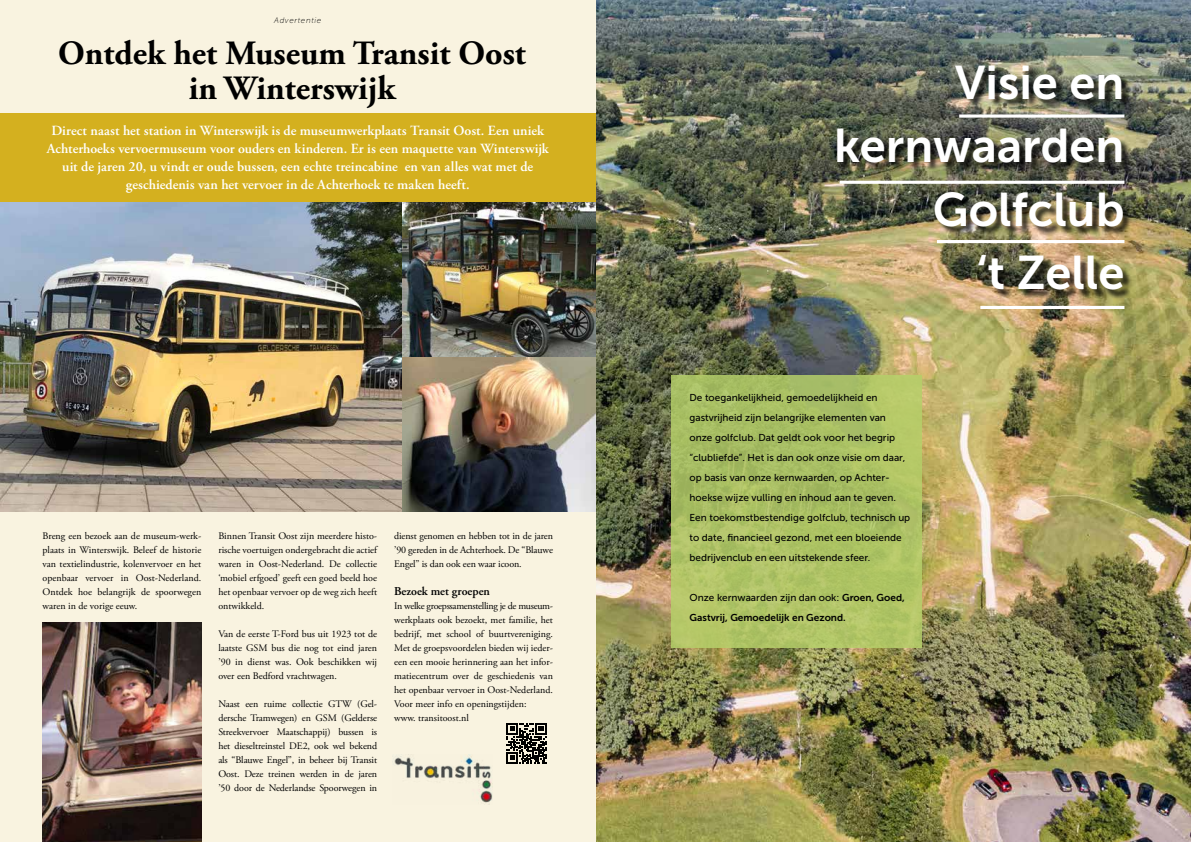
<style>
.page{position:relative;width:1191px;height:842px;background:#fff}
.page>*{position:absolute;margin:0;border:0;box-sizing:border-box;transform-origin:0 0}
.t1{font:47.1px/63.6px "Museo Sans 700";color:#fff;text-align:right}
.t2{font:700 34px/35px "Adobe Garamond Pro";color:#000;text-align:center}
.t3{font:600 14px/18px "Adobe Garamond Pro";color:#fff;text-align:center}
.t4{font:600 12px "Adobe Garamond Pro";color:#000}
.t5{font:10px/14px "Adobe Garamond Pro";color:#000;text-align:justify}
.t6{font:10px/20px "Museo Sans 500";color:#000}
.t7{font:10px "Museo Sans 700";color:#000}
.t8{font:italic 8px "Museo Sans 100";letter-spacing:.08em;color:#000}
.s1{font-family:"Museo Sans 700"}
</style>
<div class="page">
<img style="left:595px;top:0;width:596px;height:842px">
<div style="left:0;top:0;width:595px;height:842px;background:#f9f3e0"></div>
<div style="left:0;top:113px;width:595px;height:90px;background:#d4b01f"></div>
<img style="left:0;top:203px;width:595px;height:308px">
<img style="left:394px;top:754px;width:99px;height:49px">
<img style="left:43px;top:622px;width:158px;height:220px">
<svg style="left:506px;top:723px;width:40px;height:40px"></svg>
<div style="left:838px;top:67px;width:294px;height:233px;background:#000;opacity:.75"></div>
<svg style="left:959px;top:114px;width:165px;height:4px"></svg>
<hr style="left:839px;top:181px;width:285px;height:3px;background:#fff">
<hr style="left:937px;top:240px;width:187px;height:3px;background:#fff">
<hr style="left:980px;top:306px;width:144px;height:3px;background:#fff">
<svg style="left:671px;top:375px;width:251px;height:272px;background:#acc164"></svg>
<p class="t8" style="left:274px;top:16px;width:49px">Advertentie</p>
<h2 class="t2" style="left:58px;top:37px;width:469px">Ontdek het Museum Transit Oost in Winterswijk</h2>
<p class="t3" style="left:47px;top:122px;width:503px">Direct naast het station in Winterswijk is de museumwerkplaats Transit Oost. Een uniek Achterhoeks vervoermuseum voor ouders en kinderen. Er is een maquette van Winterswijk uit de jaren 20, u vindt er oude bussen, een echte treincabine en van alles wat met de geschiedenis van het vervoer in de Achterhoek te maken heeft.</p>
<p class="t5" style="left:43px;top:529px;width:160px">Breng een bezoek aan de museum-werk&shy;plaats in Winterswijk. Beleef de historie van textielindustrie, kolenvervoer en het openbaar vervoer in Oost-Nederland.<br>Ontdek hoe belangrijk de spoorwegen waren in de vorige eeuw.</p>
<p class="t5" style="left:218px;top:529px;width:160px">Binnen Transit Oost zijn meerdere histo&shy;rische voertuigen ondergebracht die actief waren in Oost-Nederland. De collectie ‘mobiel erfgoed’ geeft een goed beeld hoe het openbaar vervoer op de weg zich heeft ontwikkeld.</p>
<p class="t5" style="left:218px;top:627px;width:160px">Van de eerste T-Ford bus uit 1923 tot de laatste GSM bus die nog tot eind jaren ’90 in dienst was. Ook beschikken wij over een Bedford vrachtwagen.</p>
<p class="t5" style="left:218px;top:697px;width:160px">Naast een ruime collectie GTW (Gel&shy;dersche Tramwegen) en GSM (Gelderse Streekvervoer Maatschappij) bussen is het dieseltreinstel DE2, ook wel bekend als “Blauwe Engel”, in beheer bij Transit Oost. Deze treinen werden in de jaren ’50 door de Nederlandse Spoorwegen in</p>
<p class="t5" style="left:394px;top:529px;width:160px">dienst genomen en hebben tot in de jaren ’90 gereden in de Achterhoek. De “Blauwe Engel” is dan ook een waar icoon.</p>
<p class="t4" style="left:394px;top:584px;width:97px">Bezoek met groepen</p>
<p class="t5" style="left:394px;top:599px;width:160px;text-align:left">In welke groepssamenstelling je de museum&shy;werkplaats ook bezoekt, met familie, het bedrijf, met school of buurtvereniging.<br>Met de groepsvoordelen bieden wij ieder&shy;een een mooie herinnering aan het infor&shy;matiecentrum over de geschiedenis van het openbaar vervoer in Oost-Nederland.<br>Voor meer info en openingstijden:<br>www. transitoost.nl</p>
<h1 class="t1" style="left:834px;top:51px;width:292px">Visie en kernwaarden<br>Golfclub<br>‘t Zelle</h1>
<p class="t6" style="left:689px;top:388px;width:222px">De toegankelijkheid, gemoedelijkheid en gastvrijheid zijn belangrijke elementen van onze golfclub. Dat geldt ook voor het begrip “clubliefde”. Het is dan ook onze visie om daar, op basis van onze kernwaarden, op Achter&shy;hoekse wijze vulling en inhoud aan te geven.<br>Een toekomstbestendige golfclub, technisch up to date, financieel gezond, met een bloeiende bedrijvenclub en een uitstekende sfeer.</p>
<p class="t6" style="left:689px;top:588px;width:217px">Onze kernwaarden zijn dan ook: <span class="s1">Groen, Goed,</span></p>
<p class="t7" style="left:689px;top:612px;width:158px">Gastvrij, Gemoedelijk en Gezond.</p>
</div>
